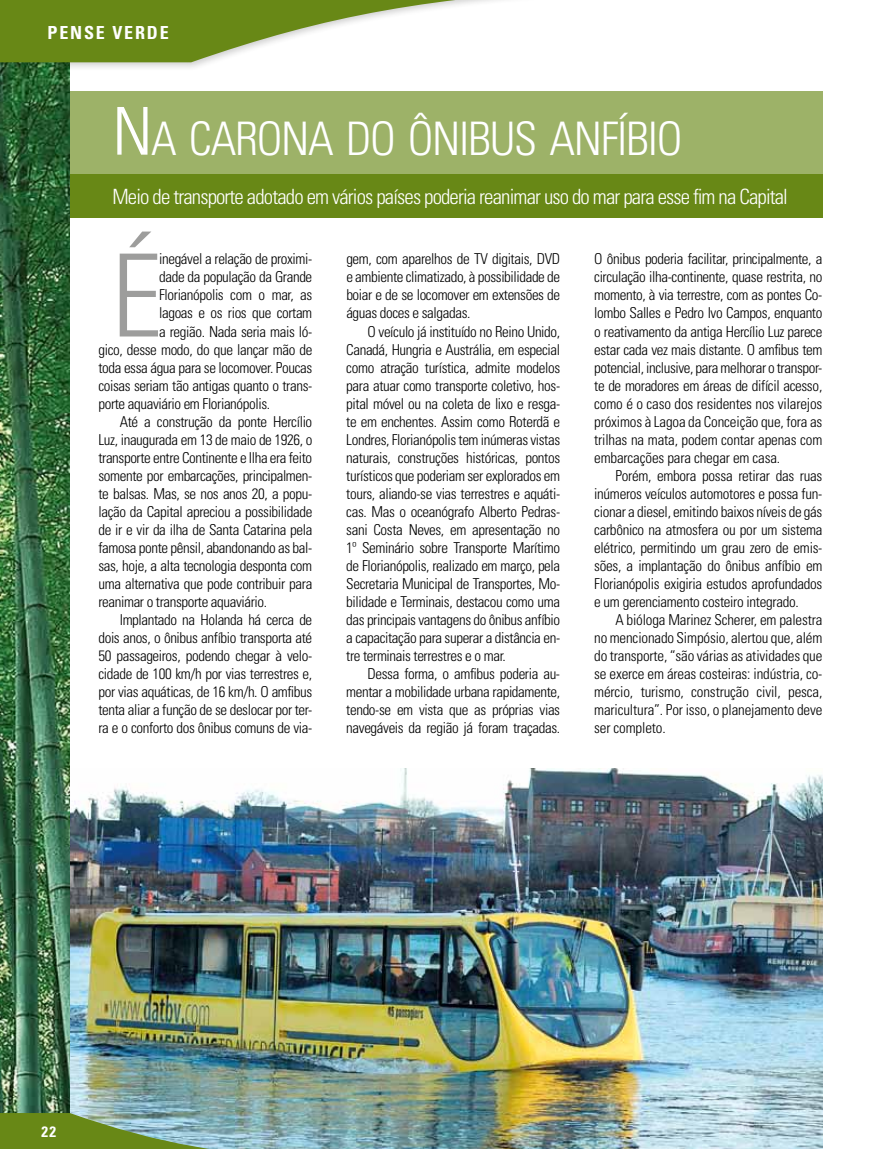
<style>
.page{position:relative;width:893px;height:1149px;background:#fff}
.page>*{position:absolute;margin:0;border:0;box-sizing:border-box;transform-origin:0 0}
.t1{font:300 condensed 114.75px "Univers LT Std";color:#9d9d9c}
.t2{font:300 condensed 46.2px "Univers LT Std";letter-spacing:-.03em;color:#fff}
.t3{font:300 condensed 21px "Univers LT Std";letter-spacing:-.04em;color:#fff}
.t4{font:700 condensed 18px "Univers LT Std";color:#fff}
.t5{font:300 condensed 15px/18px "Univers LT Std";letter-spacing:-.025em;color:#000;text-align:justify}
.t6{font:700 condensed 15px "Univers LT Std";color:#fff}
.s1{font-size:66px}
</style>
<div class="page">
<img style="left:70px;top:768px;width:752px;height:380px">
<div style="left:70px;top:174px;width:753px;height:44px;background:#688816"></div>
<img style="left:0;top:71px;width:70px;height:1041px">
<svg style="left:0;top:1112px;width:343px;height:36px;background:#7ea27d"></svg>
<div style="left:0;top:0;width:618px;height:71px;background:#000;opacity:.2"></div>
<svg style="left:0;top:0;width:611px;height:62px"></svg>
<div style="left:70px;top:91px;width:753px;height:83px;background:#9db268"></div>
<p class="t4" style="left:48px;top:22px;width:77px">PENSE VERDE</p>
<h2 class="t2" style="left:112px;top:111px;width:572px"><span class="s1">N</span>A CARONA DO ÔNIBUS ANFÍBIO</h2>
<h3 class="t3" style="left:112px;top:184px;width:677px">Meio de transporte adotado em vários países poderia reanimar uso do mar para esse fim na Capital</h3>
<h1 class="t1" style="left:111px;top:227px;width:52px">É</h1>
<p class="t5" style="left:594px;top:250px;width:230px">O ônibus poderia facilitar, principalmente, a circulação ilha-continente, quase restrita, no momento, à via terrestre, com as pontes Co&shy;lombo Salles e Pedro Ivo Campos, enquanto o reativamento da antiga Hercílio Luz parece estar cada vez mais distante. O amfibus tem potencial, inclusive, para melhorar o transpor&shy;te de moradores em áreas de difícil acesso, como é o caso dos residentes nos vilarejos próximos à Lagoa da Conceição que, fora as trilhas na mata, podem contar apenas com embarcações para chegar em casa.</p>
<p class="t5" style="left:594px;top:466px;width:230px;text-indent:21px">Porém, embora possa retirar das ruas inúmeros veículos automotores e possa fun&shy;cionar a diesel, emitindo baixos níveis de gás carbônico na atmosfera ou por um sistema elétrico, permitindo um grau zero de emis&shy;sões, a implantação do ônibus anfíbio em Florianópolis exigiria estudos aprofundados e um gerenciamento costeiro integrado.</p>
<p class="t5" style="left:594px;top:610px;width:230px;text-indent:21px">A bióloga Marinez Scherer, em palestra no mencionado Simpósio, alertou que, além do transporte, “são várias as atividades que se exerce em áreas costeiras: indústria, co&shy;mércio, turismo, construção civil, pesca, maricultura”. Por isso, o planejamento deve ser completo.</p>
<p class="t5" style="left:159px;top:250px;width:155px">inegável a relação de proximi-</p>
<p class="t5" style="left:159px;top:268px;width:155px">dade da população da Grande</p>
<p class="t5" style="left:159px;top:286px;width:155px">Florianópolis com o mar, as</p>
<p class="t5" style="left:159px;top:304px;width:155px">lagoas e os rios que cortam</p>
<p class="t5" style="left:159px;top:322px;width:155px">a região. Nada seria mais ló-</p>
<p class="t5" style="left:98px;top:340px;width:215px">gico, desse modo, do que lançar mão de</p>
<p class="t5" style="left:98px;top:358px;width:215px">toda essa água para se locomover. Poucas</p>
<p class="t5" style="left:98px;top:376px;width:215px">coisas seriam tão antigas quanto o trans-</p>
<p class="t5" style="left:98px;top:394px;width:173px">porte aquaviário em Florianópolis.</p>
<p class="t5" style="left:120px;top:412px;width:194px">Até a construção da ponte Hercílio</p>
<p class="t5" style="left:98px;top:430px;width:215px">Luz, inaugurada em 13 de maio de 1926, o</p>
<p class="t5" style="left:98px;top:448px;width:215px">transporte entre Continente e Ilha era feito</p>
<p class="t5" style="left:98px;top:466px;width:215px">somente por embarcações, principalmen-</p>
<p class="t5" style="left:98px;top:484px;width:215px">te balsas. Mas, se nos anos 20, a popu-</p>
<p class="t5" style="left:98px;top:502px;width:215px">lação da Capital apreciou a possibilidade</p>
<p class="t5" style="left:98px;top:520px;width:215px">de ir e vir da ilha de Santa Catarina pela</p>
<p class="t5" style="left:98px;top:538px;width:215px">famosa ponte pênsil, abandonando as bal-</p>
<p class="t5" style="left:98px;top:556px;width:215px">sas, hoje, a alta tecnologia desponta com</p>
<p class="t5" style="left:98px;top:574px;width:215px">uma alternativa que pode contribuir para</p>
<p class="t5" style="left:98px;top:592px;width:170px">reanimar o transporte aquaviário.</p>
<p class="t5" style="left:120px;top:610px;width:194px">Implantado na Holanda há cerca de</p>
<p class="t5" style="left:98px;top:628px;width:215px">dois anos, o ônibus anfíbio transporta até</p>
<p class="t5" style="left:98px;top:646px;width:215px">50 passageiros, podendo chegar à velo-</p>
<p class="t5" style="left:98px;top:664px;width:215px">cidade de 100 km/h por vias terrestres e,</p>
<p class="t5" style="left:98px;top:682px;width:215px">por vias aquáticas, de 16 km/h. O amfibus</p>
<p class="t5" style="left:98px;top:700px;width:215px">tenta aliar a função de se deslocar por ter-</p>
<p class="t5" style="left:98px;top:718px;width:215px">ra e o conforto dos ônibus comuns de via-</p>
<p class="t5" style="left:346px;top:250px;width:215px">gem, com aparelhos de TV digitais, DVD e ambiente climatizado, à possibilidade de boiar e de se locomover em extensões de águas doces e salgadas.</p>
<p class="t5" style="left:346px;top:322px;width:215px;text-indent:21px">O veículo já instituído no Reino Unido, Canadá, Hungria e Austrália, em especial como atração turística, admite modelos para atuar como transporte coletivo, hos&shy;pital móvel ou na coleta de lixo e resga&shy;te em enchentes. Assim como Roterdã e Londres, Florianópolis tem inúmeras vistas naturais, construções históricas, pontos turísticos que poderiam ser explorados em tours, aliando-se vias terrestres e aquáti&shy;cas. Mas o oceanógrafo Alberto Pedras&shy;sani Costa Neves, em apresentação no 1º Seminário sobre Transporte Marítimo de Florianópolis, realizado em março, pela Secretaria Municipal de Transportes, Mo&shy;bilidade e Terminais, destacou como uma das principais vantagens do ônibus anfíbio a capacitação para superar a distância en&shy;tre terminais terrestres e o mar.</p>
<p class="t5" style="left:346px;top:664px;width:215px;text-indent:21px">Dessa forma, o amfibus poderia au&shy;mentar a mobilidade urbana rapidamente, tendo-se em vista que as próprias vias navegáveis da região já foram traçadas.</p>
<p class="t6" style="left:41px;top:1121px;width:16px">22</p>
</div>
